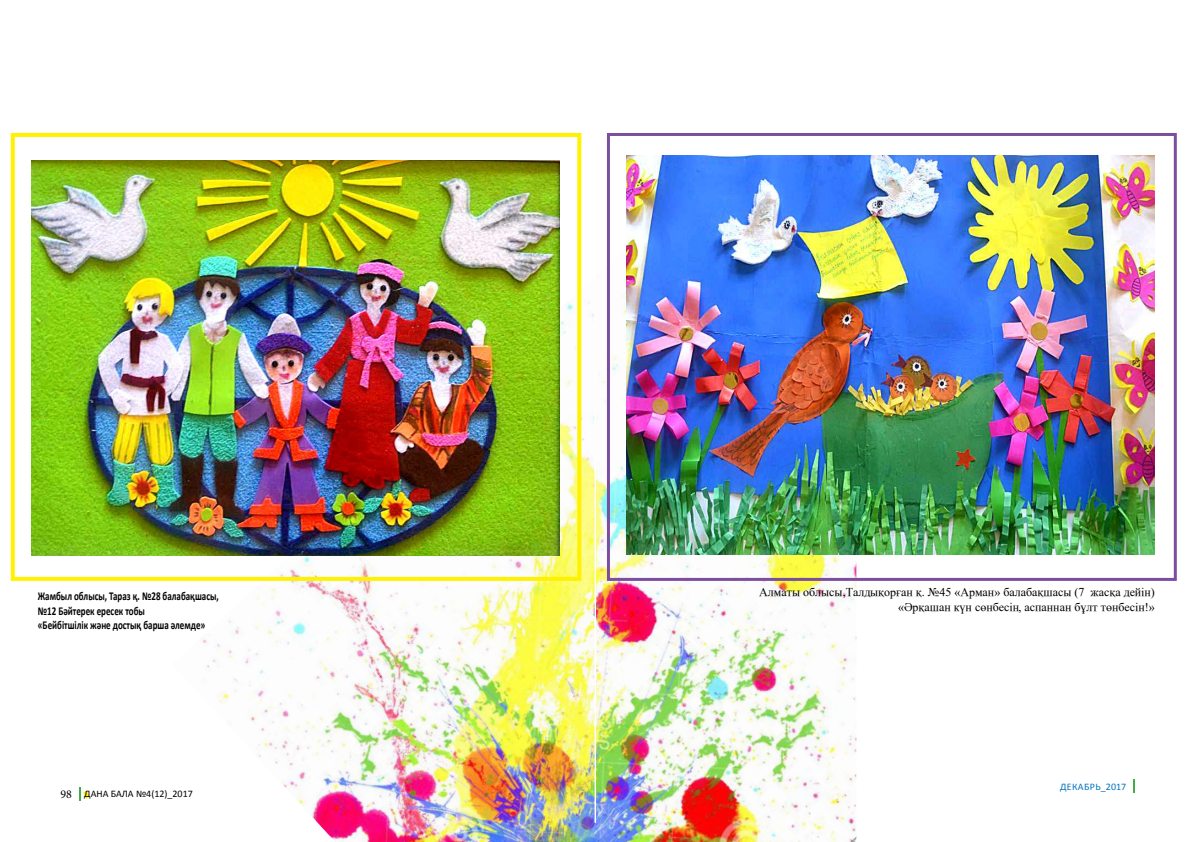
<style>
.page{position:relative;width:1191px;height:842px;background:#fff}
.page>*{position:absolute;margin:0;border:0;box-sizing:border-box;transform-origin:0 0}
.t1{font:12px/14.4px "Times New Roman Kaz";color:#000;text-align:right}
.t2{font:700 12px/14.4px "Calibri";color:#000;scale:.75 1}
.t3{font:12px "Minion Pro";color:#000}
.t4{font:10px "Calibri";color:#000}
.t5{font:10px "Calibri";letter-spacing:.04em;color:#0074be}
</style>
<div class="page">
<svg style="left:1133px;top:779px;width:2px;height:13px"></svg>
<svg style="left:79px;top:787px;width:11px;height:13px"></svg>
<img style="left:202px;top:247px;width:654px;height:595px">
<img style="left:627px;top:155px;width:527px;height:399px">
<div style="left:607px;top:133px;width:569px;height:448px;border:3px solid #7b4e9f"></div>
<img style="left:32px;top:160px;width:527px;height:396px">
<div style="left:11px;top:133px;width:570px;height:448px;border:4px solid #fff200"></div>
<p class="t2" style="left:38px;top:589px;width:243px">Жамбыл облысы, Тараз қ. №28 балабақшасы, №12 Бәйтерек ересек тобы<br>«Бейбітшілік және достық барша әлемде»</p>
<p class="t3" style="left:60px;top:786px;width:13px">98</p>
<p class="t4" style="left:84px;top:787px;width:110px">ДАНА БАЛА №4(12)_2017</p>
<p class="t1" style="left:759px;top:585px;width:397px">Алматы облысы,Талдықорған қ. №45 «Арман» балабақшасы (7 жасқа дейін) «Әрқашан күн сөнбесін, аспаннан бұлт төнбесін!»</p>
<p class="t5" style="left:1060px;top:781px;width:68px">ДЕКАБРЬ_2017</p>
</div>
